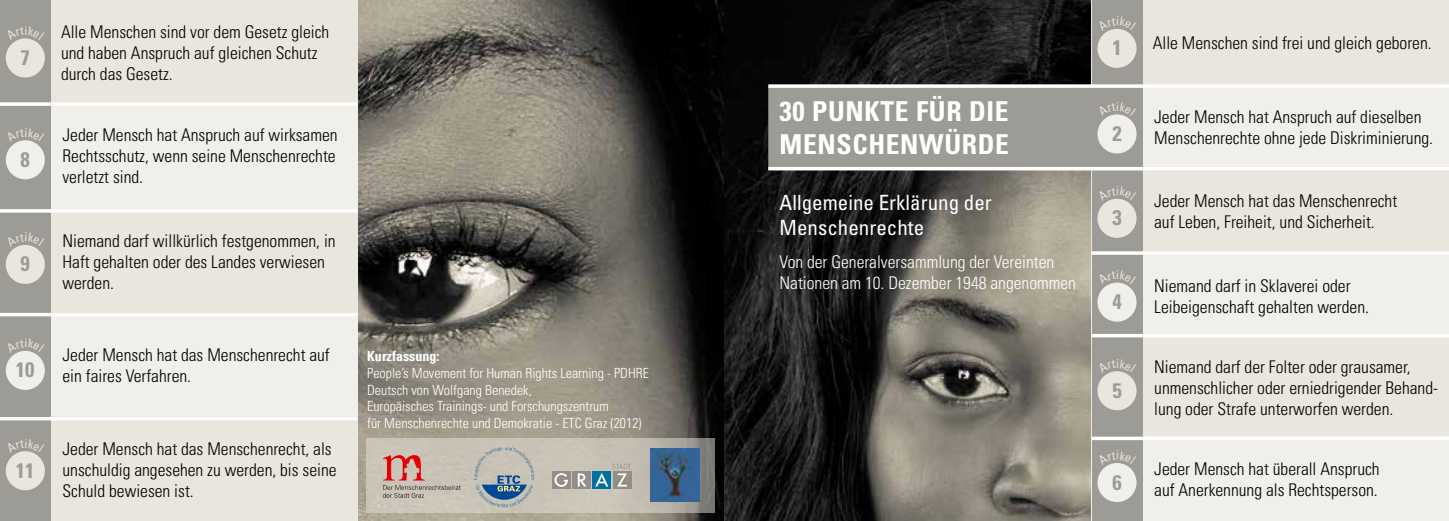
<style>
.page{position:relative;width:1449px;height:521px;background:#fff}
.page>*{position:absolute;margin:0;border:0;box-sizing:border-box;transform-origin:0 0}
.t1{font:700 condensed 27.47px/32.9px "Univers";letter-spacing:.025em;color:#fff}
.t2{font:condensed 21px/25.2px "Univers LT Pro";color:#fff}
.t3{font:700 condensed 21px "Univers";color:#9d9b95}
.t4{font:17.5px/21px "Univers LTCYR 47 Light Cond";color:#000}
.t5{font:17.5px/21px "Univers LTCYR 47 Light Cond";color:#fff}
.t6{font:14px/16.8px "Univers LTCYR 47 Light Cond";color:#fff}
.t7{font:700 condensed 14px "Univers";color:#fff}
</style>
<div class="page">
<img style="left:357px;top:0;width:367px;height:521px">
<svg style="left:366px;top:439px;width:349px;height:74px;background:#bebaaf"></svg>
<img style="left:724px;top:0;width:367px;height:521px">
<div style="left:0;top:0;width:357px;height:104px;background:#e9e6dd"></div>
<div style="left:0;top:211px;width:357px;height:104px;background:#e9e6dd"></div>
<div style="left:0;top:315px;width:357px;height:104px;background:#f1efe9"></div>
<div style="left:0;top:417px;width:357px;height:104px;background:#e9e6dd"></div>
<div style="left:0;top:104px;width:357px;height:107px;background:#f1efe9"></div>
<div style="left:1091px;top:0;width:358px;height:85px;background:#e9e6dd"></div>
<div style="left:1091px;top:169px;width:358px;height:84px;background:#e9e6dd"></div>
<div style="left:1091px;top:335px;width:358px;height:103px;background:#e9e6dd"></div>
<div style="left:1091px;top:84px;width:358px;height:85px;background:#f1efe9"></div>
<div style="left:1091px;top:253px;width:358px;height:84px;background:#f1efe9"></div>
<div style="left:1091px;top:437px;width:358px;height:84px;background:#f1efe9"></div>
<div style="left:1091px;top:0;width:51px;height:521px;background:#9d9b95"></div>
<div style="left:0;top:0;width:51px;height:521px;background:#9d9b95"></div>
<hr style="left:0;top:417px;width:357px;height:3px;background:#fff">
<hr style="left:0;top:313px;width:357px;height:3px;background:#fff">
<hr style="left:0;top:209px;width:357px;height:4px;background:#fff">
<hr style="left:0;top:102px;width:357px;height:4px;background:#fff">
<hr style="left:1091px;top:251px;width:358px;height:4px;background:#fff">
<hr style="left:1091px;top:334px;width:358px;height:3px;background:#fff">
<hr style="left:1091px;top:437px;width:358px;height:3px;background:#fff">
<div style="left:1097px;top:371px;width:39px;height:39px;background:#e9e6dd;border-radius:50%"></div>
<div style="left:1097px;top:29px;width:39px;height:39px;background:#e9e6dd;border-radius:50%"></div>
<div style="left:6px;top:38px;width:39px;height:40px;background:#e9e6dd;border-radius:50%"></div>
<div style="left:6px;top:245px;width:39px;height:39px;background:#e9e6dd;border-radius:50%"></div>
<div style="left:6px;top:451px;width:39px;height:39px;background:#e9e6dd;border-radius:50%"></div>
<div style="left:1097px;top:114px;width:39px;height:39px;background:#f1efe9;border-radius:50%"></div>
<div style="left:6px;top:140px;width:39px;height:39px;background:#f1efe9;border-radius:50%"></div>
<div style="left:6px;top:351px;width:39px;height:39px;background:#f1efe9;border-radius:50%"></div>
<div style="left:1097px;top:199px;width:39px;height:39px;background:#e9e6dd;border-radius:50%"></div>
<div style="left:1097px;top:283px;width:39px;height:39px;background:#f1efe9;border-radius:50%"></div>
<div style="left:1097px;top:463px;width:39px;height:39px;background:#f1efe9;border-radius:50%"></div>
<div style="left:768px;top:87px;width:324px;height:83px;background:#9d9b95"></div>
<hr style="left:768px;top:167px;width:681px;height:3px;background:#fff">
<hr style="left:768px;top:84px;width:681px;height:4px;background:#fff">
<img style="left:650px;top:449px;width:49px;height:52px">
<div style="left:552px;top:471px;width:18px;height:18px;background:#938f88"></div>
<div style="left:572px;top:471px;width:18px;height:18px;background:#938f88"></div>
<div style="left:592px;top:471px;width:19px;height:18px;background:#0072a1"></div>
<svg style="left:613px;top:486px;width:18px;height:3px"></svg>
<svg style="left:554px;top:473px;width:14px;height:14px"></svg>
<svg style="left:578px;top:473px;width:8px;height:13px"></svg>
<svg style="left:595px;top:463px;width:36px;height:23px"></svg>
<svg style="left:473px;top:447px;width:61px;height:60px;background:#a5adae"></svg>
<svg style="left:383px;top:455px;width:78px;height:43px;background:#c5a69b"></svg>
<svg style="left:1109px;top:371px;width:16px;height:2px"></svg>
<svg style="left:18px;top:38px;width:15px;height:2px"></svg>
<svg style="left:18px;top:451px;width:15px;height:2px"></svg>
<svg style="left:1109px;top:114px;width:15px;height:2px"></svg>
<svg style="left:18px;top:140px;width:15px;height:2px"></svg>
<svg style="left:1110px;top:282px;width:14px;height:2px"></svg>
<svg style="left:1109px;top:463px;width:16px;height:2px"></svg>
<p class="t3" style="left:21px;top:45px;width:11px">7</p>
<p class="t3" style="left:21px;top:146px;width:11px">8</p>
<p class="t3" style="left:21px;top:251px;width:11px">9</p>
<p class="t3" style="left:16px;top:357px;width:20px">10</p>
<p class="t3" style="left:16px;top:457px;width:20px">11</p>
<p class="t4" style="left:61px;top:20px;width:270px">Alle Menschen sind vor dem Gesetz gleich und haben Anspruch auf gleichen Schutz durch das Gesetz.</p>
<p class="t4" style="left:62px;top:124px;width:277px;text-align:justify">Jeder Mensch hat Anspruch auf wirksamen Rechtsschutz, wenn seine Menschenrechte verletzt sind.</p>
<p class="t4" style="left:63px;top:229px;width:275px">Niemand darf willkürlich festgenommen, in<br>Haft gehalten oder des Landes verwiesen werden.</p>
<p class="t4" style="left:63px;top:344px;width:269px">Jeder Mensch hat das Menschenrecht auf ein faires Verfahren.</p>
<p class="t4" style="left:63px;top:437px;width:275px">Jeder Mensch hat das Menschenrecht, als unschuldig angesehen zu werden, bis seine<br>Schuld bewiesen ist.</p>
<p class="t7" style="left:367px;top:347px;width:74px">Kurzfassung:</p>
<p class="t6" style="left:367px;top:364px;width:283px">People’s Movement for Human Rights Learning - PDHRE Deutsch von Wolfgang Benedek,<br>Europäisches Trainings- und Forschungszentrum<br>für Menschenrechte und Demokratie - ETC Graz (2012)</p>
<h1 class="t1" style="left:779px;top:94px;width:231px">30 PUNKTE FÜR DIE<br>MENSCHENWÜRDE</h1>
<p class="t2" style="left:779px;top:190px;width:214px">Allgemeine Erklärung der<br>Menschenrechte</p>
<p class="t5" style="left:779px;top:251px;width:298px">Von der Generalversammlung der Vereinten<br>Nationen am 10. Dezember 1948 angenommen</p>
<p class="t3" style="left:1112px;top:35px;width:11px">1</p>
<p class="t3" style="left:1112px;top:121px;width:11px">2</p>
<p class="t3" style="left:1112px;top:205px;width:11px">3</p>
<p class="t3" style="left:1112px;top:289px;width:11px">4</p>
<p class="t3" style="left:1112px;top:377px;width:11px">5</p>
<p class="t3" style="left:1112px;top:469px;width:11px">6</p>
<p class="t4" style="left:1152px;top:32px;width:280px">Alle Menschen sind frei und gleich geboren.</p>
<p class="t4" style="left:1154px;top:105px;width:280px">Jeder Mensch hat Anspruch auf dieselben<br>Menschenrechte ohne jede Diskriminierung.</p>
<p class="t4" style="left:1154px;top:190px;width:244px">Jeder Mensch hat das Menschenrecht auf Leben, Freiheit, und Sicherheit.</p>
<p class="t4" style="left:1154px;top:274px;width:216px">Niemand darf in Sklaverei oder<br>Leibeigenschaft gehalten werden.</p>
<p class="t4" style="left:1154px;top:355px;width:285px">Niemand darf der Folter oder grausamer, unmenschlicher oder erniedrigender Behand&shy;lung oder Strafe unterworfen werden.</p>
<p class="t4" style="left:1154px;top:458px;width:227px">Jeder Mensch hat überall Anspruch auf Anerkennung als Rechtsperson.</p>
</div>
